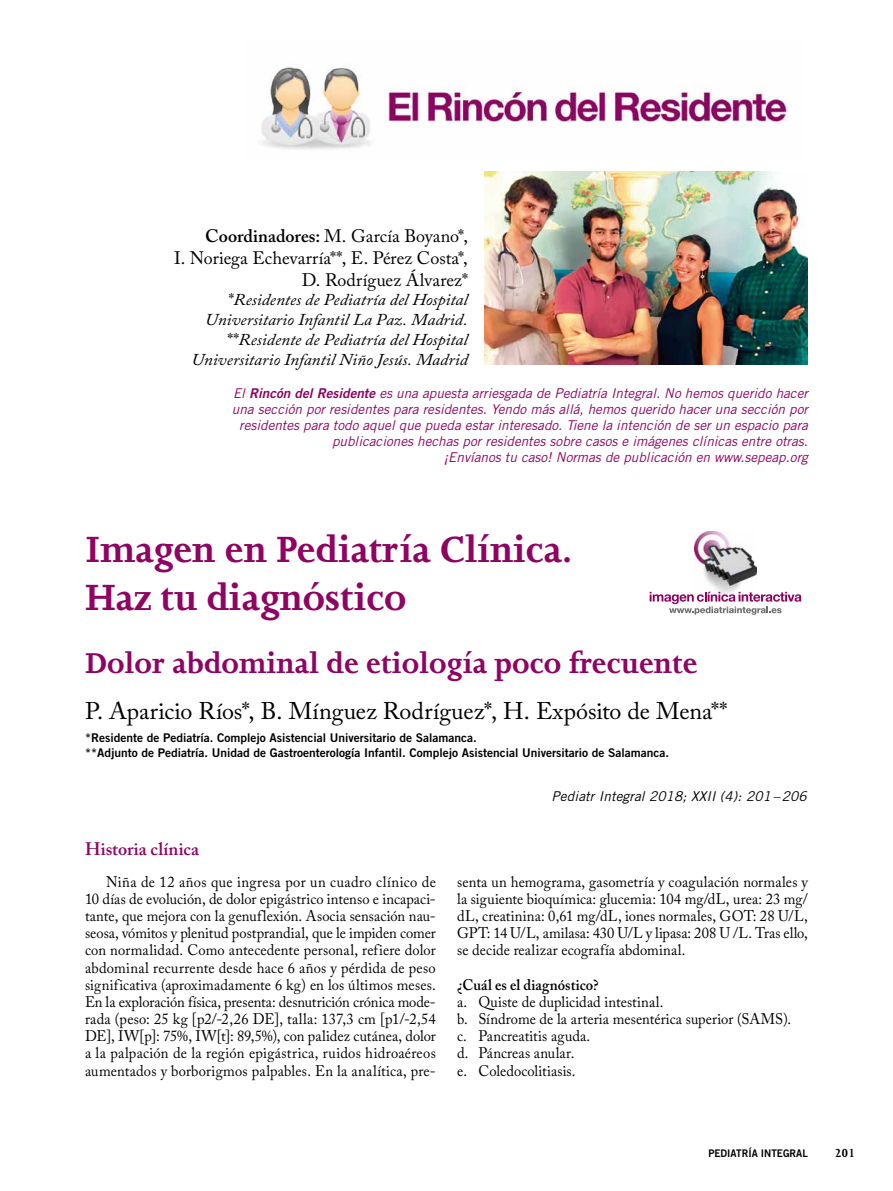
<style>
.page{position:relative;width:893px;height:1191px;background:#fff}
.page>*{position:absolute;margin:0;border:0;box-sizing:border-box;transform-origin:0 0}
.t1{font:700 42px/48px "Joanna MT Std";color:#8f0362}
.t2{font:700 33px "Joanna MT Std";color:#8f0362}
.t3{font:24px "Adobe Caslon Pro";color:#000}
.t4{font:18px/21.6px "Adobe Caslon Pro";color:#000;text-align:right}
.t5{font:600 18px "Adobe Caslon Pro";letter-spacing:.005em;color:#8f0362}
.t6{font:italic 16.5px/19.8px "Adobe Caslon Pro";color:#000;text-align:right;scale:1.05 1}
.t7{font:15.3px/17.1px "Adobe Caslon Pro";letter-spacing:.005em;color:#000;text-align:justify;scale:.95 1}
.t8{font:600 15.3px "Adobe Caslon Pro";letter-spacing:.01em;color:#000;scale:.95 1}
.t9{font:italic 13.5px/16.2px "Trade Gothic";color:#8f0362;text-align:right}
.t10{font:italic 13.5px "Trade Gothic";letter-spacing:.01em;color:#000}
.t11{font:700 13.5px "Joanna MT Std";color:#000;scale:.95 1}
.t12{font:12px/15px "Trade Gothic Bold Two";color:#000}
.t13{font:10.5px "Trade Gothic Bold Two";color:#000;scale:.95 1}
.s1{font-weight:600}
.s2{font-style:normal}
.s3{font-family:"Trade Gothic Bold Two"}
</style>
<div class="page">
<img style="left:261px;top:67px;width:528px;height:83px">
<img style="left:695px;top:531px;width:61px;height:61px">
<svg style="left:650px;top:592px;width:151px;height:23px"></svg>
<img style="left:485px;top:171px;width:323px;height:193px">
<p class="t4" style="left:174px;top:225px;width:295px"><span class="s1">Coordinadores:</span> M. García Boyano*,<br>I. Noriega Echevarría**, E. Pérez Costa*,<br>D. Rodríguez Álvarez*</p>
<p class="t6" style="left:191px;top:290px;width:265px"><span class="s2">*</span>Residentes de Pediatría del Hospital Universitario Infantil La Paz. Madrid. <span class="s2">**</span>Residente de Pediatría del Hospital Universitario Infantil Niño Jesús. Madrid</p>
<p class="t9" style="left:232px;top:384px;width:577px">El <span class="s3">Rincón del Residente</span> es una apuesta arriesgada de Pediatría Integral. No hemos querido hacer una sección por residentes para residentes. Yendo más allá, hemos querido hacer una sección por residentes para todo aquel que pueda estar interesado. Tiene la intención de ser un espacio para publicaciones hechas por residentes sobre casos e imágenes clínicas entre otras.<br>¡Envíanos tu caso! Normas de publicación en www.sepeap.org</p>
<h1 class="t1" style="left:85px;top:525px;width:489px">Imagen en Pediatría Clínica<span class="s1">.<br></span>Haz tu diagnóstico</h1>
<h2 class="t2" style="left:85px;top:645px;width:614px">Dolor abdominal de etiología poco frecuente</h2>
<h3 class="t3" style="left:85px;top:696px;width:644px">P. Aparicio Ríos*, B. Mínguez Rodríguez*, H. Expósito de Mena**</h3>
<p class="t12" style="left:85px;top:730px;width:585px">*Residente de Pediatría. Complejo Asistencial Universitario de Salamanca.<br>**Adjunto de Pediatría. Unidad de Gastroenterología Infantil. Complejo Asistencial Universitario de Salamanca.</p>
<p class="t10" style="left:552px;top:788px;width:257px">Pediatr Integral 2018; XXII (4): 201–206</p>
<p class="t5" style="left:85px;top:838px;width:116px">Historia clínica</p>
<p class="t7" style="left:85px;top:873px;width:371px;text-indent:21px">Niña de 12 años que ingresa por un cuadro clínico de 10 días de evolución, de dolor epigástrico intenso e incapaci&shy;tante, que mejora con la genuflexión. Asocia sensación nau&shy;seosa, vómitos y plenitud postprandial, que le impiden comer con normalidad. Como antecedente personal, refiere dolor abdominal recurrente desde hace 6 años y pérdida de peso significativa (aproximadamente 6 kg) en los últimos meses.<br>En la exploración física, presenta: desnutrición crónica mode&shy;rada (peso: 25 kg [p2/-2,26 DE], talla: 137,3 cm [p1/-2,54<br>DE], IW[p]: 75%, IW[t]: 89,5%), con palidez cutánea, dolor a la palpación de la región epigástrica, ruidos hidroaéreos aumentados y borborigmos palpables. En la analítica, pre-</p>
<p class="t7" style="left:457px;top:873px;width:371px">senta un hemograma, gasometría y coagulación normales y la siguiente bioquímica: glucemia: 104 mg/dL, urea: 23 mg/ dL, creatinina: 0,61 mg/dL, iones normales, GOT: 28 U/L, GPT: 14 U/L, amilasa: 430 U/L y lipasa: 208 U /L. Tras ello, se decide realizar ecografía abdominal.</p>
<p class="t8" style="left:457px;top:975px;width:151px">¿Cuál es el diagnóstico?</p>
<p class="t7" style="left:457px;top:993px;width:353px;text-align:left">a. Quiste de duplicidad intestinal.<br>b. Síndrome de la arteria mesentérica superior (SAMS). c. Pancreatitis aguda.<br>d. Páncreas anular.<br>e. Coledocolitiasis.</p>
<p class="t13" style="left:708px;top:1146px;width:106px">PEDIATRÍA INTEGRAL</p>
<p class="t11" style="left:835px;top:1145px;width:23px">201</p>
</div>
